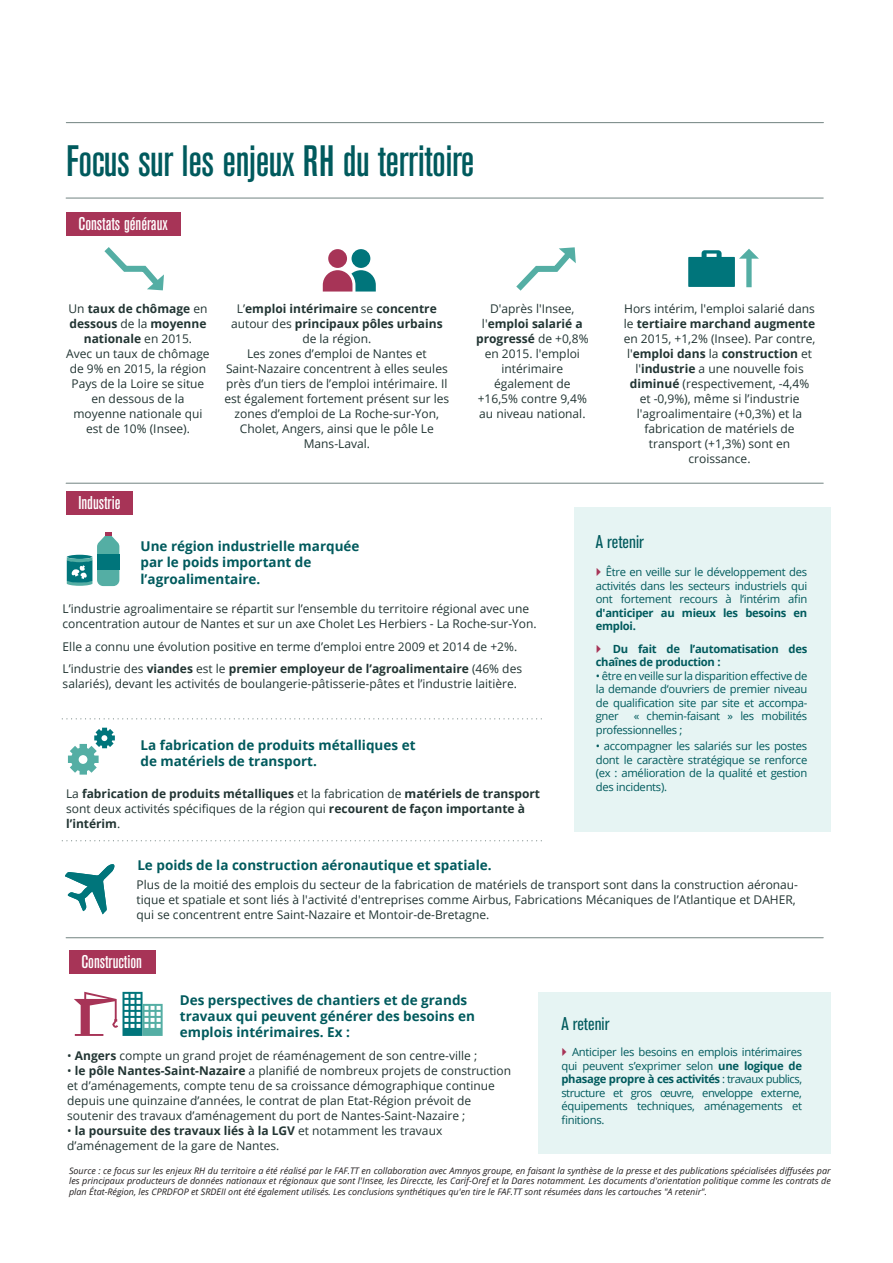
<style>
.page{position:relative;width:893px;height:1263px;background:#fff}
.page>*{position:absolute;margin:0;border:0;box-sizing:border-box;transform-origin:0 0}
.t1{font:500 condensed 43.5px "Akzidenz Grotesk BE";letter-spacing:-.01em;color:#005a5d}
.t2{font:500 condensed 18.3px "Akzidenz Grotesk BE";color:#fff}
.t3{font:condensed 18.3px "Akzidenz Grotesk BE";color:#005a5d}
.t4{font:700 13.5px/16.2px "Open Sans";color:#005a5d}
.t5{font:12px/15px "Open Sans";color:#223533}
.t6{font:700 12px/15px "Open Sans";color:#223533}
.t7{font:11.25px/13.5px "Open Sans";letter-spacing:-.025em;color:#005a5d;text-align:justify}
.t8{font:700 11.25px/13.5px "Open Sans";letter-spacing:-.025em;color:#005a5d}
.t9{font:italic 9px/10.8px "Open Sans";color:#231f20;text-align:justify}
.s1{font-weight:700}
.s2{font-weight:400}
</style>
<div class="page">
<hr style="left:66px;top:122px;width:757px;height:1px;background:#728381">
<hr style="left:66px;top:198px;width:757px;height:1px;background:#728381">
<hr style="left:66px;top:483px;width:757px;height:1px;background:#728381">
<hr style="left:66px;top:937px;width:757px;height:1px;background:#728381">
<div style="left:66px;top:492px;width:66px;height:23px;background:#a73457"></div>
<div style="left:574px;top:508px;width:257px;height:324px;background:#e6f4f3"></div>
<div style="left:69px;top:951px;width:87px;height:23px;background:#a73457"></div>
<svg style="left:74px;top:992px;width:89px;height:44px"></svg>
<div style="left:538px;top:992px;width:293px;height:161px;background:#e6f4f3"></div>
<div style="left:66px;top:213px;width:114px;height:23px;background:#a73457"></div>
<div style="left:352px;top:249px;width:18px;height:19px;background:#00757b;border-radius:50%"></div>
<svg style="left:323px;top:270px;width:53px;height:22px"></svg>
<div style="left:328px;top:249px;width:19px;height:19px;background:#a73457;border-radius:50%"></div>
<svg style="left:62px;top:718px;width:480px;height:1px"></svg>
<svg style="left:104px;top:247px;width:60px;height:44px"></svg>
<svg style="left:68px;top:728px;width:47px;height:47px"></svg>
<svg style="left:67px;top:532px;width:52px;height:54px"></svg>
<svg style="left:516px;top:247px;width:60px;height:44px"></svg>
<svg style="left:62px;top:840px;width:480px;height:1px"></svg>
<svg style="left:688px;top:249px;width:71px;height:38px"></svg>
<svg style="left:65px;top:864px;width:50px;height:50px"></svg>
<h1 class="t1" style="left:66px;top:137px;width:410px">Focus sur les enjeux RH du territoire</h1>
<h2 class="t2" style="left:79px;top:213px;width:91px">Constats généraux</h2>
<p class="t5" style="left:66px;top:301px;width:145px;text-align:center">Un <span class="s1">taux de chômage</span> en <span class="s1">dessous</span> de la <span class="s1">moyenne nationale</span> en 2015.<br>Avec un taux de chômage de 9% en 2015, la région<br>Pays de la Loire se situe en dessous de la moyenne nationale qui est de 10% (Insee).</p>
<p class="t5" style="left:224px;top:301px;width:226px;text-align:center">L’<span class="s1">emploi intérimaire</span> se <span class="s1">concentre </span>autour des <span class="s1">principaux pôles urbains </span>de la région.<br>Les zones d’emploi de Nantes et<br>Saint-Nazaire concentrent à elles seules près d’un tiers de l’emploi intérimaire. Il est également fortement présent sur les zones d’emploi de La Roche-sur-Yon,<br>Cholet, Angers, ainsi que le pôle Le<br>Mans-Laval.</p>
<h2 class="t2" style="left:78px;top:492px;width:44px">Industrie</h2>
<p class="t5" style="left:476px;top:301px;width:114px;text-align:center">D'après l'Insee, l'<span class="s1">emploi salarié a progressé</span> de +0,8% en 2015. l'emploi intérimaire également de +16,5% contre 9,4% au niveau national.</p>
<p class="t5" style="left:624px;top:301px;width:193px;text-align:center">Hors intérim, l'emploi salarié dans le <span class="s1">tertiaire marchand augmente </span>en 2015, +1,2% (Insee). Par contre, l'<span class="s1">emploi dans</span> la <span class="s1">construction</span> et l'<span class="s1">industrie</span> a une nouvelle fois <span class="s1">diminué</span> (respectivement, -4,4% et -0,9%), même si l’industrie l'agroalimentaire (+0,3%) et la fabrication de matériels de transport (+1,3%) sont en croissance.</p>
<p class="t4" style="left:141px;top:538px;width:220px">Une région industrielle marquée par le poids important de l’agroalimentaire.</p>
<p class="t5" style="left:63px;top:601px;width:476px">L’industrie agroalimentaire se répartit sur l’ensemble du territoire régional avec une concentration autour de Nantes et sur un axe Cholet Les Herbiers - La Roche-sur-Yon.</p>
<p class="t5" style="left:63px;top:635px;width:461px;line-height:22.5px">Elle a connu une évolution positive en terme d’emploi entre 2009 et 2014 de +2%.<br>L’industrie des <span class="s1">viandes</span> est le <span class="s1">premier employeur de l’agroalimentaire</span> (46% des</p>
<p class="t5" style="left:63px;top:676px;width:456px">salariés), devant les activités de boulangerie-pâtisserie-pâtes et l’industrie laitière.</p>
<p class="t4" style="left:141px;top:737px;width:276px">La fabrication de produits métalliques et de matériels de transport.</p>
<p class="t6" style="left:66px;top:786px;width:476px"><span class="s2">La</span> fabrication de produits métalliques <span class="s2">et la fabrication de</span> matériels de transport <span class="s2">sont deux activités spécifiques de la région qui</span> recourent de façon importante à l’intérim<span class="s2">.</span></p>
<p class="t4" style="left:137px;top:856px;width:356px">Le poids de la construction aéronautique et spatiale.</p>
<h2 class="t3" style="left:596px;top:532px;width:49px">A retenir</h2>
<p class="t7" style="left:596px;top:565px;width:213px;text-indent:10px">Être en veille sur le développement des activités dans les secteurs industriels qui ont fortement recours à l‘intérim afin</p>
<p class="t8" style="left:596px;top:606px;width:213px">d'anticiper au mieux les besoins en emploi.</p>
<p class="t8" style="left:596px;top:642px;width:213px;text-indent:17px">Du fait de l’automatisation des chaînes de production :</p>
<p class="t7" style="left:596px;top:669px;width:213px">• être en veille sur la disparition effective de la demande d‘ouvriers de premier niveau de qualification site par site et accompa&shy;gner</p>
<p class="t7" style="left:596px;top:709px;width:213px;text-indent:38px">« chemin-faisant » les mobilités professionnelles ;</p>
<p class="t7" style="left:596px;top:739px;width:213px">• accompagner les salariés sur les postes dont le caractère stratégique se renforce (ex : amélioration de la qualité et gestion des incidents).</p>
<p class="t5" style="left:137px;top:876px;width:663px">Plus de la moitié des emplois du secteur de la fabrication de matériels de transport sont dans la construction aéronau&shy;tique et spatiale et sont liés à l'activité d'entreprises comme Airbus, Fabrications Mécaniques de l’Atlantique et DAHER, qui se concentrent entre Saint-Nazaire et Montoir-de-Bretagne.</p>
<h2 class="t2" style="left:81px;top:951px;width:62px">Construction</h2>
<p class="t4" style="left:180px;top:991px;width:297px">Des perspectives de chantiers et de grands travaux qui peuvent générer des besoins en emplois intérimaires. Ex :</p>
<p class="t5" style="left:67px;top:1048px;width:411px">• <span class="s1">Angers</span> compte un grand projet de réaménagement de son centre-ville ;</p>
<p class="t5" style="left:67px;top:1063px;width:445px">• <span class="s1">le pôle Nantes-Saint-Nazaire</span> a planifié de nombreux projets de construction et d’aménagements, compte tenu de sa croissance démographique continue depuis une quinzaine d’années, le contrat de plan Etat-Région prévoit de soutenir des travaux d’aménagement du port de Nantes-Saint-Nazaire ;</p>
<p class="t5" style="left:67px;top:1123px;width:377px">• <span class="s1">la poursuite des travaux liés à la LGV</span> et notamment les travaux d’aménagement de la gare de Nantes.</p>
<h2 class="t3" style="left:561px;top:1014px;width:49px">A retenir</h2>
<p class="t7" style="left:561px;top:1045px;width:242px;text-indent:11px">Anticiper les besoins en emplois intérimaires qui peuvent s’exprimer selon <span class="s1">une logique de phasage propre à ces activités</span> : travaux publics, structure et gros œuvre, enveloppe externe, équipements techniques, aménagements et finitions.</p>
<p class="t9" style="left:69px;top:1164px;width:763px">Source : ce focus sur les enjeux RH du territoire a été réalisé par le FAF.TT en collaboration avec Amnyos groupe, en faisant la synthèse de la presse et des publications spécialisées diffusées par les principaux producteurs de données nationaux et régionaux que sont l'Insee, les Direccte, les Carif-Oref et la Dares notamment. Les documents d'orientation politique comme les contrats de plan État-Région, les CPRDFOP et SRDEII ont été également utilisés. Les conclusions synthétiques qu'en tire le FAF.TT sont résumées dans les cartouches "A retenir".</p>
</div>
